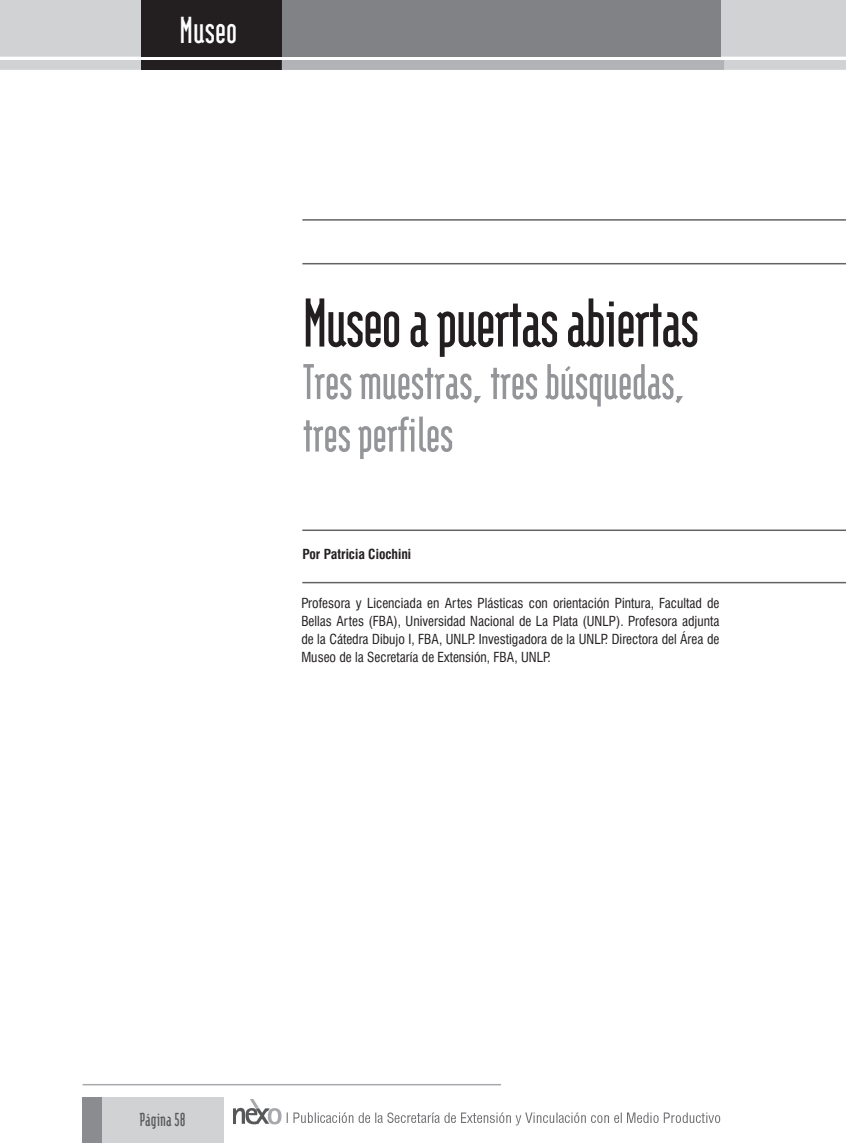
<style>
.page{position:relative;width:846px;height:1143px;background:#fff}
.page>*{position:absolute;margin:0;border:0;box-sizing:border-box;transform-origin:0 0}
.t1{font:700 82.5px "Modula";letter-spacing:-.02em;color:#231f20}
.t2{font:700 60px/52.5px "Modula";letter-spacing:-.01em;color:#939598}
.t3{font:700 45px "Modula";color:#fff}
.t4{font:700 22.5px "Modula";color:#57585a}
.t5{font:condensed 13.5px/18px "Swiss 721 BT";color:#231f20;text-align:justify}
.t6{font:700 condensed 13.5px "Swiss 721 BT";color:#231f20}
</style>
<div class="page">
<img style="left:233px;top:1099px;width:487px;height:27px">
<hr style="left:83px;top:1084px;width:418px;height:1px;background:#a8a9ad">
<div style="left:83px;top:1097px;width:141px;height:46px;background:#d1d2d4"></div>
<div style="left:83px;top:1097px;width:19px;height:46px;background:#8a8c8f"></div>
<div style="left:0;top:0;width:845px;height:57px;background:#d1d2d4"></div>
<div style="left:0;top:60px;width:845px;height:10px;background:#d1d2d4"></div>
<div style="left:141px;top:60px;width:141px;height:10px;background:#231f20"></div>
<div style="left:282px;top:60px;width:442px;height:10px;background:#b2b3b7"></div>
<div style="left:272px;top:0;width:448px;height:57px;background:#808285"></div>
<div style="left:141px;top:0;width:140px;height:57px;background:#231f20"></div>
<hr style="left:302px;top:530px;width:543px;height:1px;background:#636366">
<hr style="left:302px;top:582px;width:543px;height:1px;background:#636366">
<hr style="left:302px;top:219px;width:543px;height:2px;background:#636366">
<hr style="left:302px;top:263px;width:543px;height:1px;background:#636366">
<h3 class="t3" style="left:179px;top:10px;width:59px">Museo</h3>
<h1 class="t1" style="left:302px;top:285px;width:398px">Museo a puertas abiertas</h1>
<h2 class="t2" style="left:302px;top:354px;width:384px">Tres muestras, tres búsquedas, tres perfiles</h2>
<p class="t6" style="left:302px;top:546px;width:110px">Por Patricia Ciochini</p>
<p class="t5" style="left:301px;top:594px;width:419px">Profesora y Licenciada en Artes Plásticas con orientación Pintura, Facultad de Bellas Artes (FBA), Universidad Nacional de La Plata (UNLP). Profesora adjunta de la Cátedra Dibujo I, FBA, UNLP. Investigadora de la UNLP. Directora del Área de Museo de la Secretaría de Extensión, FBA, UNLP.</p>
<h3 class="t4" style="left:139px;top:1109px;width:48px">Página 58</h3>
</div>
